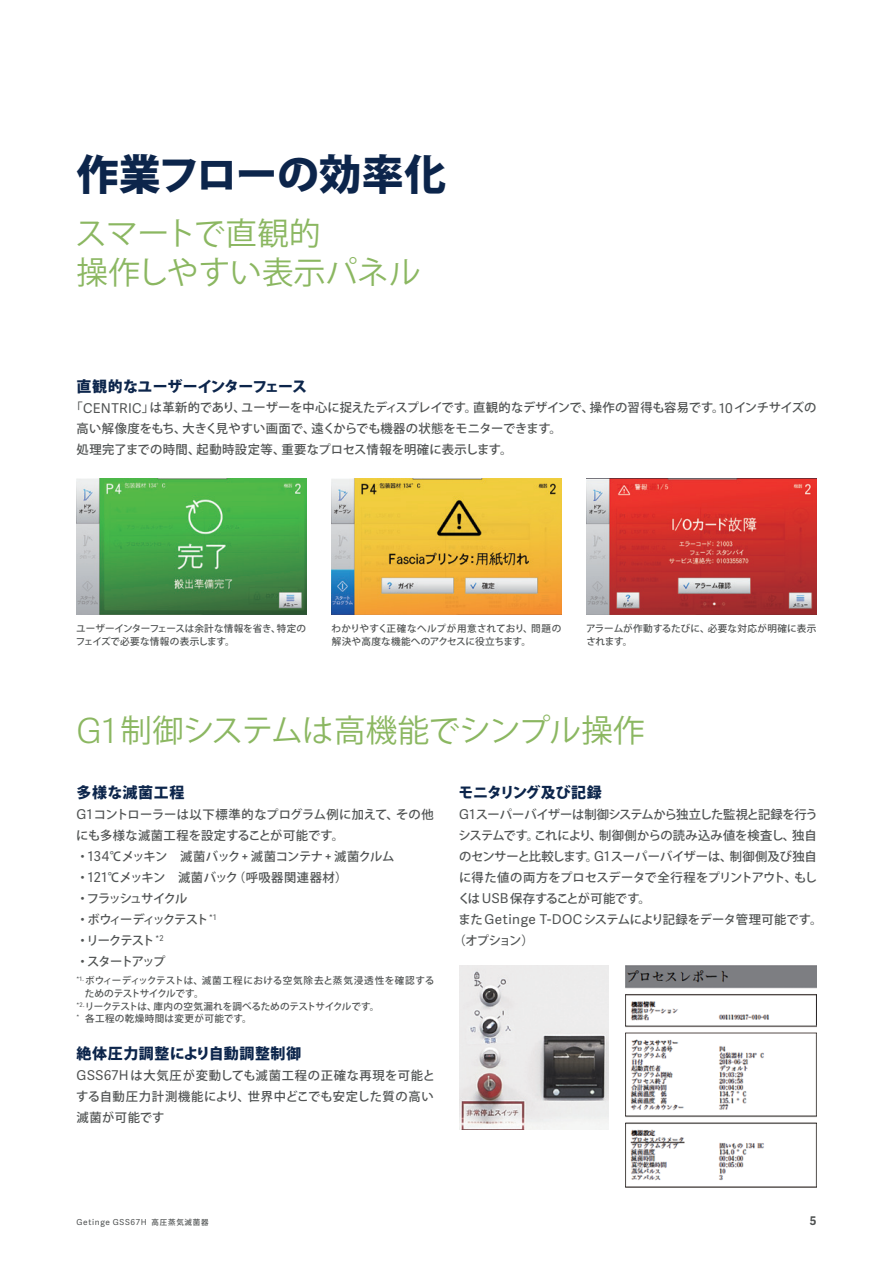
<style>
.page{position:relative;width:893px;height:1263px;background:#fff}
.page>*{position:absolute;margin:0;border:0;box-sizing:border-box;transform-origin:0 0}
.大見出し{font:800 42px "Koz Go Pr 6 N";letter-spacing:-.005em;color:#0c254b}
.中見出し{font:31.5px "Koz Go Pr 6 N";color:#8bb761}
.中見出し-2{font:31.5px "Koz Go Pr 6 N";letter-spacing:-.02em;color:#8bb761}
.本文_見出し{font:800 15px "Koz Go Pr 6 N";letter-spacing:-.03em;color:#0c254b}
.本文_見出し-2{font:800 15px "Koz Go Pr 6 N";letter-spacing:.04em;color:#0c254b}
.本文{font:500 12.3px/21px "Koz Go Pr 6 N";letter-spacing:-.01em;color:#505353;text-align:justify}
.本文-2{font:500 12.3px/21px "Koz Go Pr 6 N";letter-spacing:.01em;color:#505353}
.本文-3{font:500 12.3px/21px "Koz Go Pr 6 N";letter-spacing:-.03em;color:#505353}
.本文-4{font:500 12.3px "Koz Go Pr 6 N";letter-spacing:.02em;color:#505353}
.本文-5{font:500 12.3px "Koz Go Pr 6 N";letter-spacing:-.045em;color:#505353}
.本文-6{font:500 12.3px "Koz Go Pr 6 N";letter-spacing:.04em;color:#505353}
.本文-7{font:500 12.3px "Koz Go Pr 6 N";letter-spacing:-.13em;color:#505353}
.本文-8{font:500 12.3px "Koz Go Pr 6 N";letter-spacing:-.1em;color:#505353}
.本文-9{font:500 12.3px "Koz Go Pr 6 N";letter-spacing:-.115em;color:#505353}
.t1{font:700 12px "Adelle Sans";color:#505353}
.キャプション{font:500 9.6px/12.8px "Koz Go Pr 6 N";letter-spacing:.01em;color:#505353}
.キャプション-2{font:500 9.6px/12.8px "Koz Go Pr 6 N";letter-spacing:-.01em;color:#505353}
.キャプション-3{font:500 9.6px "Koz Go Pr 6 N";letter-spacing:-.025em;color:#505353}
.キャプション-4{font:500 9.6px "Koz Go Pr 6 N";letter-spacing:.04em;color:#505353}
.t2{font:8.25px "Adelle Sans";letter-spacing:.08em;color:#505353}
.s1{font-family:"Adelle Sans";font-weight:400;font-size:13.5px}
.s2{font-family:"Adelle Sans";font-weight:300;font-size:34.65px}
.s3{font-family:"Koz Go Pr 6 N";font-weight:500;font-size:7.5px}
</style>
<div class="page">
<img style="left:77px;top:478px;width:229px;height:136px">
<img style="left:332px;top:478px;width:229px;height:136px">
<img style="left:587px;top:478px;width:229px;height:136px">
<img style="left:459px;top:965px;width:149px;height:165px">
<img style="left:625px;top:965px;width:191px;height:223px">
<hr style="left:816px;top:994px;width:1px;height:32px;background:#231f20">
<p class="大見出し" style="left:77px;top:151px;width:371px">作業フローの効率化</p>
<p class="中見出し" style="left:75px;top:216px;width:247px">スマートで直観的</p>
<p class="中見出し" style="left:77px;top:255px;width:345px">操作しやすい表示パネル</p>
<p class="本文_見出し" style="left:77px;top:378px;width:232px">直観的なユーザーインターフェース</p>
<p class="本文" style="left:77px;top:398px;width:741px;text-indent:-6px">「<span class="s1">CENTRIC</span>」は革新的であり、ユーザーを中心に捉えたディスプレイです。直観的なデザインで、操作の習得も容易です。<span class="s1">10</span>インチサイズの高い解像度をもち、大きく見やすい画面で、遠くからでも機器の状態をモニターできます。</p>
<p class="本文-4" style="left:77px;top:443px;width:437px">処理完了までの時間、起動時設定等、重要なプロセス情報を明確に表示します。</p>
<p class="キャプション-2" style="left:76px;top:622px;width:232px">ユーザーインターフェースは余計な情報を省き、特定のフェイズで必要な情報の表示します。</p>
<p class="キャプション" style="left:331px;top:622px;width:231px">わかりやすく正確なヘルプが用意されており、問題の解決や高度な機能へのアクセスに役立ちます。</p>
<p class="キャプション" style="left:586px;top:622px;width:232px">アラームが作動するたびに、必要な対応が明確に表示されます。</p>
<p class="中見出し-2" style="left:77px;top:713px;width:570px"><span class="s2">G1</span>制御システムは高機能でシンプル操作</p>
<p class="本文_見出し-2" style="left:77px;top:784px;width:109px">多様な滅菌工程</p>
<p class="本文-2" style="left:76px;top:804px;width:359px"><span class="s1">G1</span>コントローラーは以下標準的なプログラム例に加えて、その他にも多様な滅菌工程を設定することが可能です。</p>
<p class="本文-5" style="left:77px;top:849px;width:320px">・<span class="s1">134</span>℃メッキン　滅菌バック<span class="s1">+</span> 滅菌コンテナ<span class="s1">+</span> 滅菌クルム</p>
<p class="本文-6" style="left:77px;top:870px;width:272px">・<span class="s1">121</span>℃メッキン　滅菌バック（呼吸器関連器材）</p>
<p class="本文-8" style="left:77px;top:891px;width:112px">・フラッシュサイクル</p>
<p class="本文-7" style="left:77px;top:912px;width:141px">・ボウィーディックテスト <sup>*1</sup></p>
<p class="本文" style="left:77px;top:930px;width:89px">・リークテスト <sup>*2</sup></p>
<p class="本文-9" style="left:77px;top:954px;width:90px">・スタートアップ</p>
<p class="キャプション" style="left:85px;top:974px;width:351px;text-indent:-8px"><sup>*1.</sup> ボウィーディックテストは、滅菌工程における空気除去と蒸気浸透性を確認するためのテストサイクルです。</p>
<p class="キャプション-3" style="left:77px;top:1001px;width:304px"><sup>*2.</sup>リークテストは、庫内の空気漏れを調べるためのテストサイクルです。</p>
<p class="キャプション-4" style="left:77px;top:1013px;width:177px"><sup>*</sup> 各工程の乾燥時間は変更が可能です。</p>
<p class="本文_見出し-2" style="left:77px;top:1045px;width:226px">絶体圧力調整により自動調整制御</p>
<p class="本文" style="left:76px;top:1065px;width:360px"><span class="s1">GSS67H</span>は大気圧が変動しても滅菌工程の正確な再現を可能とする自動圧力計測機能により、世界中どこでも安定した質の高い滅菌が可能です</p>
<p class="本文_見出し" style="left:459px;top:784px;width:145px">モニタリング及び記録</p>
<p class="本文" style="left:458px;top:804px;width:361px"><span class="s1">G1</span>スーパーバイザーは制御システムから独立した監視と記録を行うシステムです。これにより、制御側からの読み込み値を検査し、独自のセンサーと比較します。<span class="s1">G1</span>スーパーバイザーは、制御側及び独自に得た値の両方をプロセスデータで全行程をプリントアウト、もしくは<span class="s1">USB</span>保存することが可能です。</p>
<p class="本文-3" style="left:453px;top:909px;width:370px;text-indent:5px">また<span class="s1">Getinge T-DOC</span>システムにより記録をデータ管理可能です。（オプション）</p>
<p class="t2" style="left:77px;top:1216px;width:133px">Getinge GSS67H <span class="s3">高圧蒸気滅菌器</span></p>
<p class="t1" style="left:810px;top:1211px;width:8px">5</p>
</div>
